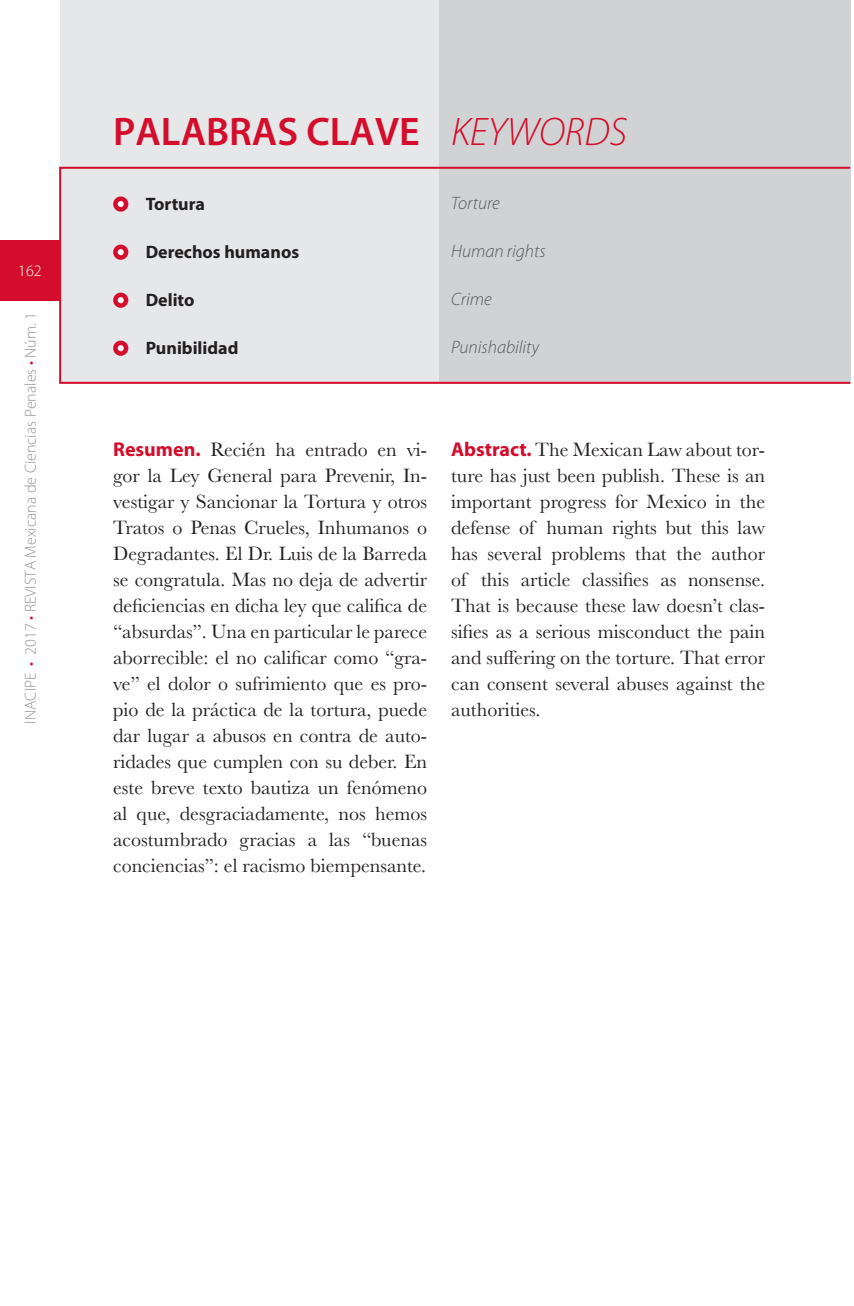
<style>
.page{position:relative;width:854px;height:1306px;background:#fff}
.page>*{position:absolute;margin:0;border:0;box-sizing:border-box;transform-origin:0 0}
.t1{font:600 40px "Myriad Pro";color:#d30d2b}
.t2{font:italic 300 40px "Myriad Pro";color:#d30d2b}
.TXT_Resumen_1er_parr{font:20px/26px "Baskerville";color:#231f20;text-align:justify}
.palabras_clave{font:700 18px "Myriad Pro";color:#231f20}
.palabra_ingles_2{font:italic 300 18px "Myriad Pro";color:#57585a}
.t3{font:300 16px "Myriad Pro";color:#939598}
.t4{font:300 16px "Myriad Pro";color:#fff}
.s1{color:#d30d2b}
.s2{font-family:"Myriad Pro";font-weight:700;color:#d30d2b}
</style>
<div class="page">
<div style="left:60px;top:0;width:379px;height:384px;background:#e6e7e9"></div>
<div style="left:439px;top:0;width:411px;height:384px;background:#d1d2d4"></div>
<div style="left:59px;top:167px;width:792px;height:217px;border:2px solid #d30d2b"></div>
<div style="left:113px;top:196px;width:15px;height:16px;background:#d30d2b;border-radius:50%"></div>
<svg style="left:118px;top:201px;width:6px;height:6px"></svg>
<div style="left:113px;top:245px;width:15px;height:15px;background:#d30d2b;border-radius:50%"></div>
<svg style="left:118px;top:249px;width:6px;height:6px"></svg>
<div style="left:113px;top:293px;width:15px;height:15px;background:#d30d2b;border-radius:50%"></div>
<svg style="left:118px;top:297px;width:6px;height:6px"></svg>
<div style="left:113px;top:341px;width:15px;height:15px;background:#d30d2b;border-radius:50%"></div>
<svg style="left:118px;top:345px;width:6px;height:6px"></svg>
<div style="left:0;top:240px;width:60px;height:60px;background:#d30d2b"></div>
<p class="t4" style="left:18px;top:262px;width:25px">162</p>
<p class="t3" style="left:22px;top:723px;width:413px;rotate:-90deg">INACIPE <span class="s1">•</span> 2017 <span class="s1">•</span> REVISTA Mexicana de Ciencias Penales <span class="s1">•</span> Núm. 1</p>
<p class="t1" style="left:113px;top:110px;width:308px">PALABRAS CLAVE</p>
<p class="t2" style="left:451px;top:111px;width:177px">KEYWORDS</p>
<p class="palabras_clave" style="left:146px;top:194px;width:61px">Tortura</p>
<p class="palabras_clave" style="left:146px;top:242px;width:155px">Derechos humanos</p>
<p class="palabras_clave" style="left:146px;top:290px;width:50px">Delito</p>
<p class="palabras_clave" style="left:146px;top:338px;width:94px">Punibilidad</p>
<p class="palabra_ingles_2" style="left:451px;top:193px;width:50px">Torture</p>
<p class="palabra_ingles_2" style="left:451px;top:241px;width:96px">Human rights</p>
<p class="palabra_ingles_2" style="left:451px;top:289px;width:42px">Crime</p>
<p class="palabra_ingles_2" style="left:451px;top:337px;width:89px">Punishability</p>
<p class="TXT_Resumen_1er_parr" style="left:113px;top:437px;width:316px"><span class="s2">Resumen.</span> Recién ha entrado en vi&shy;gor la Ley General para Prevenir, In&shy;vestigar y Sancionar la Tortura y otros Tratos o Penas Crueles, Inhumanos o Degradantes. El Dr. Luis de la Barreda se congratula. Mas no deja de advertir deficiencias en dicha ley que califica de “absurdas”. Una en particular le parece aborrecible: el no calificar como “gra&shy;ve” el dolor o sufrimiento que es pro&shy;pio de la práctica de la tortura, puede dar lugar a abusos en contra de auto&shy;ridades que cumplen con su deber. En este breve texto bautiza un fenómeno al que, desgraciadamente, nos hemos acostumbrado gracias a las “buenas conciencias”: el racismo biempensante.</p>
<p class="TXT_Resumen_1er_parr" style="left:451px;top:437px;width:316px"><span class="s2">Abstract.</span> The Mexican Law about tor&shy;ture has just been publish. These is an important progress for Mexico in the defense of human rights but this law has several problems that the author of this article classifies as nonsense.<br>That is because these law doesn’t clas&shy;sifies as a serious misconduct the pain and suffering on the torture. That error can consent several abuses against the authorities.</p>
</div>
